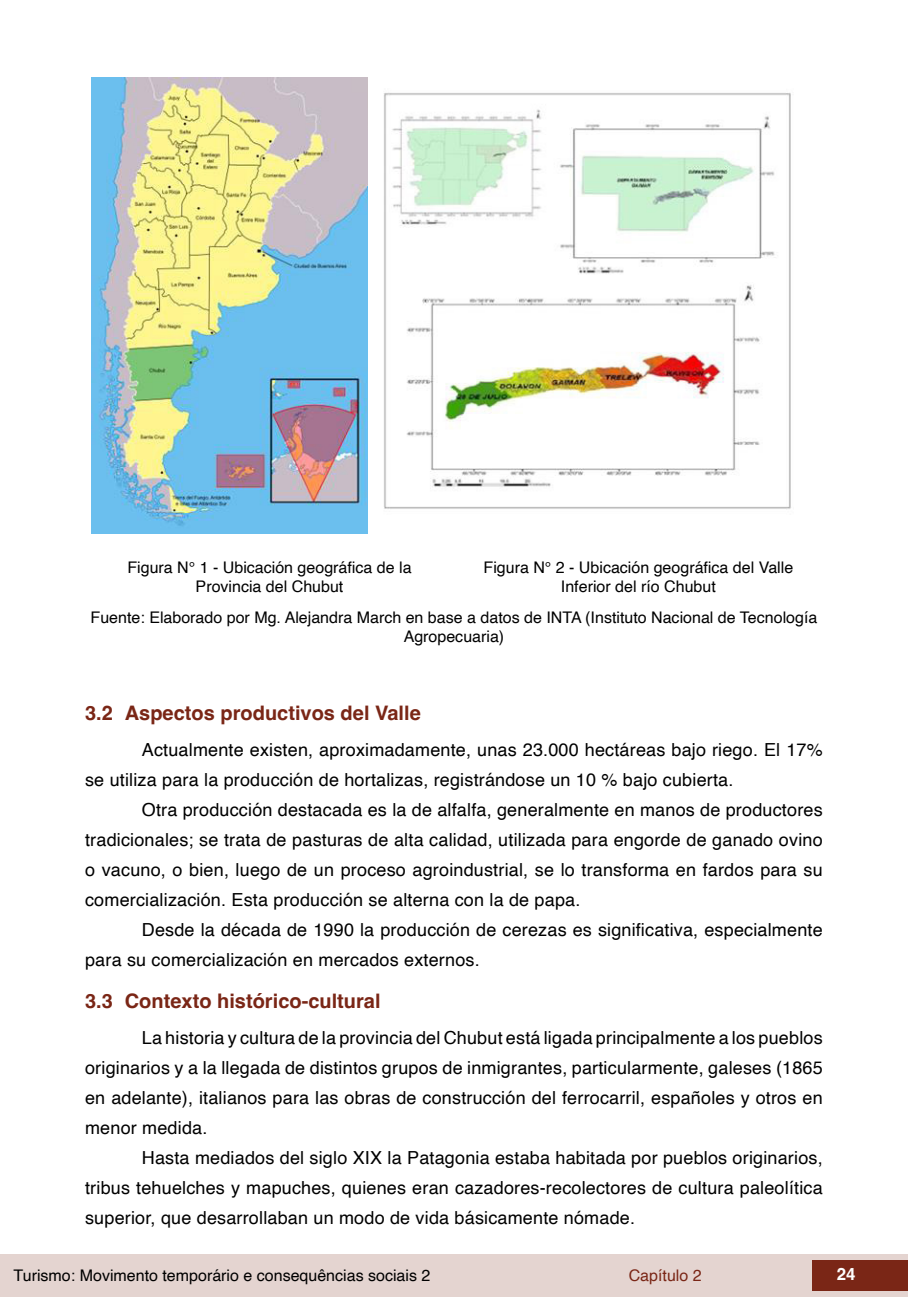
<style>
.page{position:relative;width:908px;height:1304px;background:#fff}
.page>*{position:absolute;margin:0;border:0;box-sizing:border-box;transform-origin:0 0}
.t1{font:700 20px "Helvetica";color:#7a2616}
.t2{font:18px/30px "Helvetica";letter-spacing:.01em;color:#000;text-align:justify}
.t3{font:700 16.8px "Helvetica";color:#fff}
.t4{font:16px/19.2px "Helvetica";color:#000;text-align:center}
.t5{font:16px "Helvetica";color:#7a2616}
</style>
<div class="page">
<div style="left:0;top:1254px;width:906px;height:43px;background:#e4d4d0"></div>
<div style="left:812px;top:1261px;width:95px;height:30px;background:#7a2616"></div>
<img style="left:91px;top:78px;width:277px;height:456px">
<img style="left:384px;top:92px;width:407px;height:417px">
<p class="t4" style="left:127px;top:558px;width:285px">Figura N° 1 - Ubicación geográfica de la<br>Provincia del Chubut</p>
<p class="t4" style="left:483px;top:558px;width:311px">Figura N° 2 - Ubicación geográfica del Valle<br>Inferior del río Chubut</p>
<p class="t4" style="left:90px;top:608px;width:728px">Fuente: Elaborado por Mg. Alejandra March en base a datos de INTA (Instituto Nacional de Tecnología<br>Agropecuaria)</p>
<p class="t1" style="left:85px;top:701px;width:337px">3.2 Aspectos productivos del Valle</p>
<p class="t2" style="left:85px;top:735px;width:738px;text-indent:57px">Actualmente existen, aproximadamente, unas 23.000 hectáreas bajo riego. El 17% se utiliza para la producción de hortalizas, registrándose un 10 % bajo cubierta.</p>
<p class="t2" style="left:85px;top:795px;width:738px;text-indent:57px">Otra producción destacada es la de alfalfa, generalmente en manos de productores tradicionales; se trata de pasturas de alta calidad, utilizada para engorde de ganado ovino o vacuno, o bien, luego de un proceso agroindustrial, se lo transforma en fardos para su comercialización. Esta producción se alterna con la de papa.</p>
<p class="t2" style="left:85px;top:915px;width:738px;text-indent:57px">Desde la década de 1990 la producción de cerezas es significativa, especialmente para su comercialización en mercados externos.</p>
<p class="t1" style="left:85px;top:989px;width:297px">3.3 Contexto histórico-cultural</p>
<p class="t2" style="left:85px;top:1023px;width:738px;text-indent:57px">La historia y cultura de la provincia del Chubut está ligada principalmente a los pueblos originarios y a la llegada de distintos grupos de inmigrantes, particularmente, galeses (1865 en adelante), italianos para las obras de construcción del ferrocarril, españoles y otros en menor medida.</p>
<p class="t2" style="left:85px;top:1143px;width:738px;text-indent:57px">Hasta mediados del siglo XIX la Patagonia estaba habitada por pueblos originarios, tribus tehuelches y mapuches, quienes eran cazadores-recolectores de cultura paleolítica superior, que desarrollaban un modo de vida básicamente nómade.</p>
<p class="t4" style="left:14px;top:1266px;width:418px">Turismo: Movimento temporário e consequências sociais 2</p>
<p class="t5" style="left:628px;top:1263px;width:74px">Capítulo 2</p>
<p class="t3" style="left:836px;top:1264px;width:20px">24</p>
</div>
